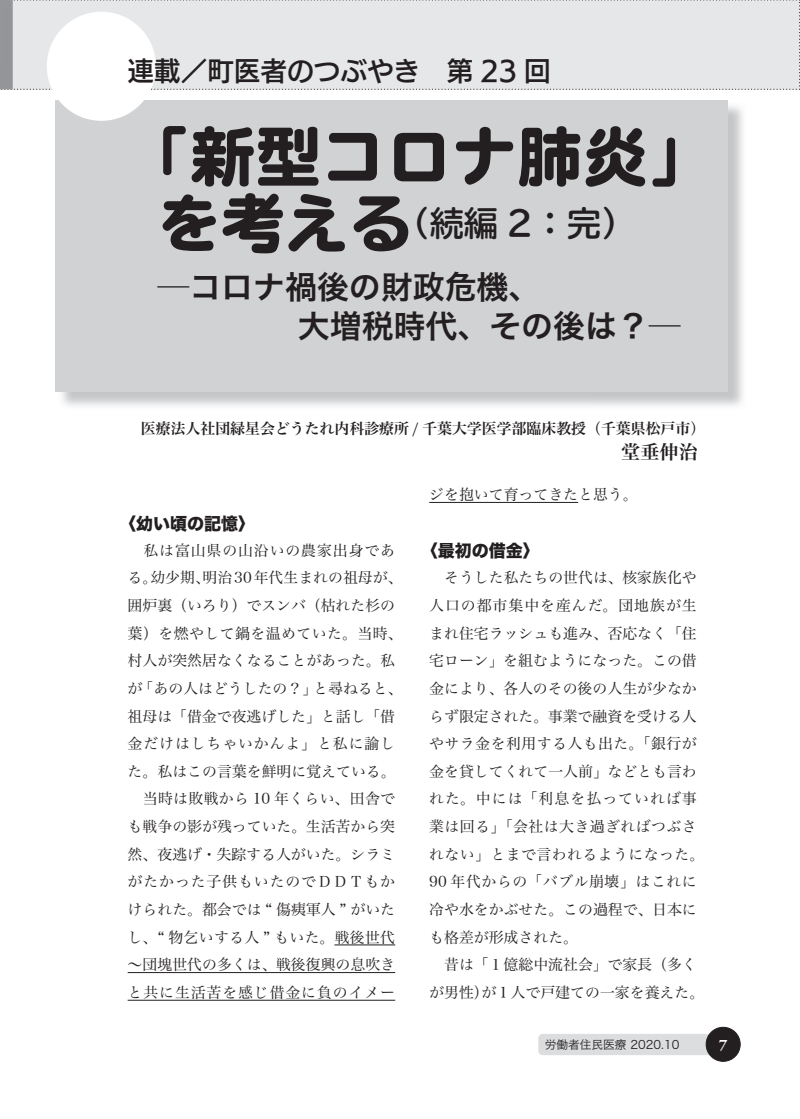
<style>
.page{position:relative;width:800px;height:1119px;background:#fff}
.page>*{position:absolute;margin:0;border:0;box-sizing:border-box;transform-origin:0 0}
.t1{font:800 63.75px "TBUDR Go Std";letter-spacing:.025em;color:#231f20}
.t2{font:700 34.05px "TBUDR Go Std";color:#231f20}
.t3{font:31.95px/38.2px "Hira Kaku Pro W6";color:#231f20}
.t4{font:26.55px "UD Kakugo Large Pr 6 N DB";color:#231f20}
.t5{font:19.2px "Hira Min Pro W6";color:#231f20}
.t6{font:16.95px "Hira Kaku Std W8";color:#231f20}
.t7{font:700 15.9px "Adobe Garamond Pro";color:#fff}
.t8{font:14.85px/27.6px "Hira Min Pro W3";color:#231f20}
.t9{font:14.85px "Hira Min Pro W6";color:#231f20}
.t10{font:11.7px "Hira Kaku Pro W3";color:#231f20}
.s1{font-weight:800;font-size:63.75px}
</style>
<div class="page">
<div style="left:538px;top:1033px;width:200px;height:21px;background:#dcdddf;border-radius:4px"></div>
<div style="left:706px;top:1027px;width:34px;height:34px;background:#231f20;border-radius:50%"></div>
<div style="left:705px;top:1026px;width:35px;height:35px;border:1px solid #231f20;border-radius:50%"></div>
<div style="left:0;top:0;width:800px;height:90px;background:#e6e7e9"></div>
<hr style="left:334px;top:944px;width:61px;height:1px;background:#231f20">
<hr style="left:128px;top:972px;width:267px;height:1px;background:#231f20">
<hr style="left:128px;top:999px;width:267px;height:1px;background:#231f20">
<hr style="left:429px;top:502px;width:149px;height:1px;background:#231f20">
<img style="left:58px;top:102px;width:685px;height:304px">
<div style="left:55px;top:100px;width:672px;height:291px;background:#d1d2d4"></div>
<div style="left:47px;top:12px;width:109px;height:109px;background:#fff;border-radius:50%"></div>
<h3 class="t4" style="left:128px;top:56px;width:424px">連載／町医者のつぶやき　第 23 回</h3>
<h1 class="t1" style="left:125px;top:121px;width:588px">「新型コロナ肺炎」</h1>
<h2 class="t2" style="left:157px;top:196px;width:479px"><span class="s1">を考える</span>（続編 2：完）</h2>
<h3 class="t3" style="left:298px;top:267px;width:384px;text-indent:-140px">─コロナ禍後の財政危機、<br>大増税時代、その後は？─</h3>
<p class="t9" style="left:141px;top:415px;width:565px">医療法人社団緑星会どうたれ内科診療所 / 千葉大学医学部臨床教授（千葉県松戸市）</p>
<p class="t5" style="left:621px;top:435px;width:78px">堂垂伸治</p>
<p class="t6" style="left:119px;top:514px;width:138px">〈幼い頃の記憶〉</p>
<p class="t8" style="left:128px;top:535px;width:276px">　私は富山県の山沿いの農家出身である。幼少期、明治30年代生まれの祖母が、囲炉裏（いろり）でスンバ（枯れた杉の葉）を燃やして鍋を温めていた。当時、村人が突然居なくなることがあった。私が「あの人はどうしたの？」と尋ねると、祖母は「借金で夜逃げした」と話し「借金だけはしちゃいかんよ」と私に諭した。私はこの言葉を鮮明に覚えている。　当時は敗戦から 10 年くらい、田舎でも戦争の影が残っていた。生活苦から突然、夜逃げ・失踪する人がいた。シラミがたかった子供もいたのでＤＤＴもかけられた。都会では “ 傷痍軍人 ” がいたし、“ 物乞いする人 ” もいた。戦後世代～団塊世代の多くは、戦後復興の息吹きと共に生活苦を感じ借金に負のイメー</p>
<p class="t8" style="left:429px;top:479px;width:210px">ジを抱いて育ってきたと思う。</p>
<p class="t6" style="left:420px;top:541px;width:121px">〈最初の借金〉</p>
<p class="t8" style="left:429px;top:562px;width:276px">　そうした私たちの世代は、核家族化や人口の都市集中を産んだ。団地族が生まれ住宅ラッシュも進み、否応なく「住宅ローン」を組むようになった。この借金により、各人のその後の人生が少なからず限定された。事業で融資を受ける人やサラ金を利用する人も出た。「銀行が金を貸してくれて一人前」などとも言われた。中には「利息を払っていれば事業は回る」「会社は大き過ぎればつぶされない」とまで言われるようになった。<br>90 年代からの「バブル崩壊」はこれに冷や水をかぶせた。この過程で、日本にも格差が形成された。<br>　昔は「１億総中流社会」で家長（多くが男性）が 1 人で戸建ての一家を養えた。</p>
<p class="t10" style="left:544px;top:1034px;width:136px">労働者住民医療 2020.10</p>
<p class="t7" style="left:718px;top:1035px;width:10px">7</p>
</div>
